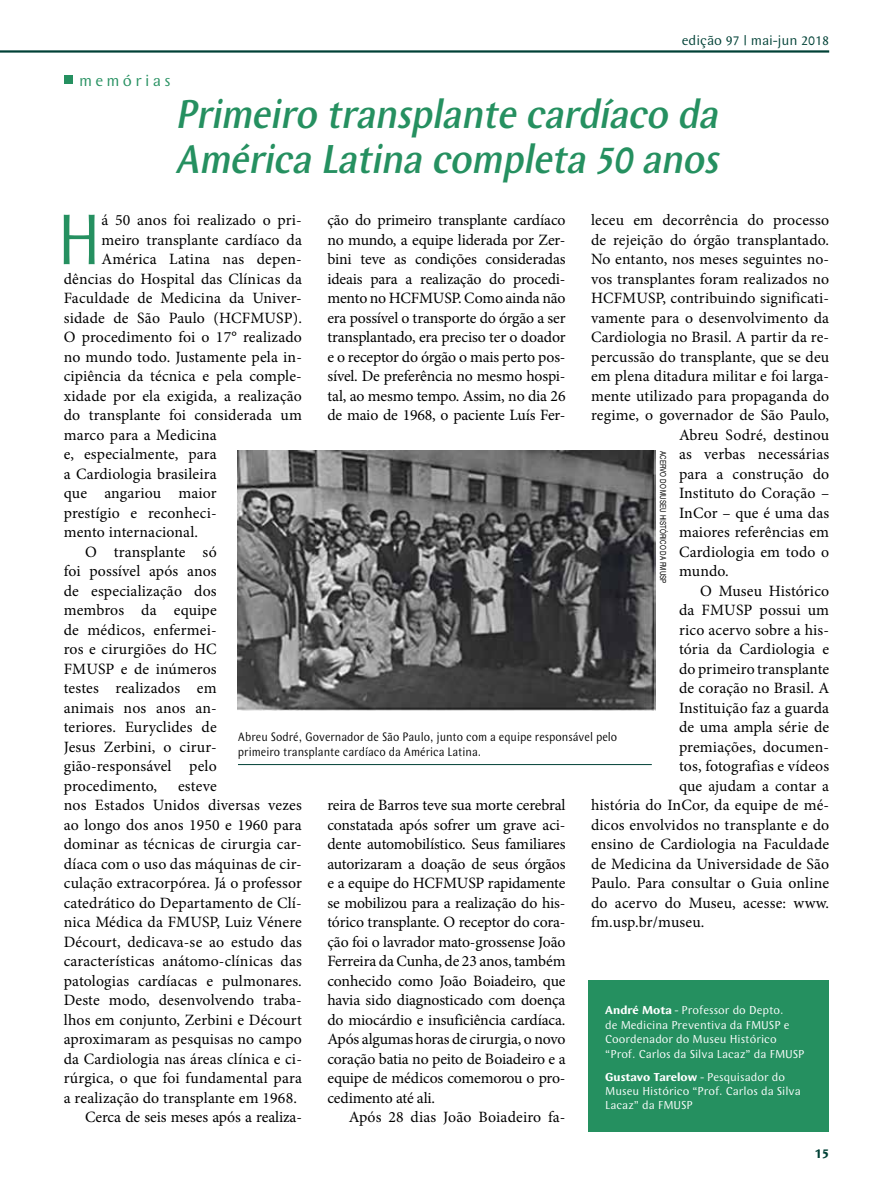
<style>
.page{position:relative;width:893px;height:1191px;background:#fff}
.page>*{position:absolute;margin:0;border:0;box-sizing:border-box;transform-origin:0 0}
.t1{font:74.25px "Wunderlich";color:#259060;scale:.9 1}
.t2{font:italic 500 42px/45px "Wunderlich";color:#259060;scale:.9 1}
.t3{font:16.5px "Wunderlich";letter-spacing:.2em;color:#259060}
.t4{font:15.75px/19.5px "Minion Pro";letter-spacing:.01em;color:#000;text-align:justify}
.t5{font:15.75px "Minion Pro";letter-spacing:-.01em;color:#000}
.t6{font:14.25px "Wunderlich";color:#004136}
.t7{font:700 14.25px "Wunderlich";color:#004136}
.t8{font:12.75px/15px "Wunderlich";color:#000;scale:.9 1}
.t9{font:12px/14.4px "Wunderlich";color:#fff}
.t10{font:8.25px "Helvetica";letter-spacing:.01em;color:#000;scale:.75 1}
.s1{font-weight:700}
</style>
<div class="page">
<div style="left:64px;top:75px;width:9px;height:9px;background:#259060"></div>
<hr style="left:0;top:50px;width:829px;height:3px;background:#004136">
<hr style="left:238px;top:764px;width:414px;height:1px;background:#004136">
<div style="left:589px;top:979px;width:240px;height:152px;background:#259060"></div>
<img style="left:238px;top:451px;width:417px;height:259px">
<p class="t3" style="left:79px;top:71px;width:93px">memórias</p>
<p class="t6" style="left:682px;top:32px;width:149px">edição 97 | mai-jun 2018</p>
<h2 class="t2" style="left:175px;top:91px;width:615px">Primeiro transplante cardíaco da<br>América Latina completa 50 anos</h2>
<p class="t4" style="left:591px;top:210px;width:240px">leceu em decorrência do processo</p>
<p class="t4" style="left:591px;top:230px;width:240px">de rejeição do órgão transplantado.</p>
<p class="t4" style="left:591px;top:249px;width:240px">No entanto, nos meses seguintes no-</p>
<p class="t4" style="left:591px;top:269px;width:240px">vos transplantes foram realizados no</p>
<p class="t4" style="left:591px;top:288px;width:240px">HCFMUSP, contribuindo significati-</p>
<p class="t4" style="left:591px;top:308px;width:240px">vamente para o desenvolvimento da</p>
<p class="t4" style="left:591px;top:327px;width:240px">Cardiologia no Brasil. A partir da re-</p>
<p class="t4" style="left:591px;top:347px;width:240px">percussão do transplante, que se deu</p>
<p class="t4" style="left:591px;top:366px;width:240px">em plena ditadura militar e foi larga-</p>
<p class="t4" style="left:591px;top:386px;width:240px">mente utilizado para propaganda do</p>
<p class="t4" style="left:591px;top:405px;width:240px">regime, o governador de São Paulo,</p>
<p class="t4" style="left:679px;top:425px;width:152px">Abreu Sodré, destinou</p>
<p class="t4" style="left:679px;top:444px;width:152px">as verbas necessárias</p>
<p class="t4" style="left:679px;top:464px;width:152px">para a construção do</p>
<p class="t4" style="left:679px;top:483px;width:152px">Instituto do Coração –</p>
<p class="t4" style="left:679px;top:503px;width:152px">InCor – que é uma das</p>
<p class="t4" style="left:679px;top:522px;width:152px">maiores referências em</p>
<p class="t4" style="left:679px;top:542px;width:152px">Cardiologia em todo o</p>
<p class="t4" style="left:679px;top:561px;width:51px">mundo.</p>
<p class="t4" style="left:700px;top:581px;width:130px">O Museu Histórico</p>
<p class="t4" style="left:679px;top:600px;width:152px">da FMUSP possui um</p>
<p class="t4" style="left:679px;top:620px;width:152px">rico acervo sobre a his-</p>
<p class="t4" style="left:679px;top:639px;width:152px">tória da Cardiologia e</p>
<p class="t4" style="left:679px;top:659px;width:152px">do primeiro transplante</p>
<p class="t4" style="left:679px;top:678px;width:152px">de coração no Brasil. A</p>
<p class="t4" style="left:679px;top:698px;width:152px">Instituição faz a guarda</p>
<p class="t4" style="left:679px;top:717px;width:152px">de uma ampla série de</p>
<p class="t4" style="left:679px;top:737px;width:152px">premiações, documen-</p>
<p class="t4" style="left:679px;top:756px;width:152px">tos, fotografias e vídeos</p>
<p class="t4" style="left:679px;top:776px;width:152px">que ajudam a contar a</p>
<p class="t4" style="left:591px;top:795px;width:240px">história do InCor, da equipe de mé-</p>
<p class="t4" style="left:591px;top:815px;width:240px">dicos envolvidos no transplante e do</p>
<p class="t4" style="left:591px;top:834px;width:240px">ensino de Cardiologia na Faculdade</p>
<p class="t4" style="left:591px;top:854px;width:240px">de Medicina da Universidade de São</p>
<p class="t4" style="left:591px;top:873px;width:240px">Paulo. Para consultar o Guia online</p>
<p class="t4" style="left:591px;top:893px;width:240px">do acervo do Museu, acesse: www.</p>
<p class="t4" style="left:591px;top:912px;width:115px">fm.usp.br/museu.</p>
<p class="t4" style="left:327px;top:210px;width:240px">ção do primeiro transplante cardíaco no mundo, a equipe liderada por Zer&shy;bini teve as condições consideradas ideais para a realização do procedi&shy;mento no HCFMUSP. Como ainda não era possível o transporte do órgão a ser transplantado, era preciso ter o doador e o receptor do órgão o mais perto pos&shy;sível. De preferência no mesmo hospi&shy;tal, ao mesmo tempo. Assim, no dia 26 de maio de 1968, o paciente Luís Fer-</p>
<h1 class="t1" style="left:57px;top:198px;width:50px">H</h1>
<p class="t4" style="left:102px;top:210px;width:202px">á 50 anos foi realizado o pri-</p>
<p class="t4" style="left:102px;top:230px;width:202px">meiro transplante cardíaco da</p>
<p class="t4" style="left:102px;top:249px;width:202px">América Latina nas depen-</p>
<p class="t4" style="left:64px;top:269px;width:240px">dências do Hospital das Clínicas da</p>
<p class="t4" style="left:64px;top:288px;width:240px">Faculdade de Medicina da Univer-</p>
<p class="t4" style="left:64px;top:308px;width:240px">sidade de São Paulo (HCFMUSP).</p>
<p class="t4" style="left:64px;top:327px;width:240px">O procedimento foi o 17° realizado</p>
<p class="t4" style="left:64px;top:347px;width:240px">no mundo todo. Justamente pela in-</p>
<p class="t4" style="left:64px;top:366px;width:240px">cipiência da técnica e pela comple-</p>
<p class="t4" style="left:64px;top:386px;width:240px">xidade por ela exigida, a realização</p>
<p class="t4" style="left:64px;top:405px;width:240px">do transplante foi considerada um</p>
<p class="t4" style="left:64px;top:425px;width:154px">marco para a Medicina</p>
<p class="t4" style="left:64px;top:444px;width:154px">e, especialmente, para</p>
<p class="t4" style="left:64px;top:464px;width:154px">a Cardiologia brasileira</p>
<p class="t4" style="left:64px;top:483px;width:154px">que angariou maior</p>
<p class="t4" style="left:64px;top:503px;width:154px">prestígio e reconheci-</p>
<p class="t4" style="left:64px;top:522px;width:136px">mento internacional.</p>
<p class="t4" style="left:85px;top:542px;width:133px">O transplante só</p>
<p class="t4" style="left:64px;top:561px;width:154px">foi possível após anos</p>
<p class="t4" style="left:64px;top:581px;width:154px">de especialização dos</p>
<p class="t4" style="left:64px;top:600px;width:154px">membros da equipe</p>
<p class="t4" style="left:64px;top:620px;width:154px">de médicos, enfermei-</p>
<p class="t4" style="left:64px;top:639px;width:154px">ros e cirurgiões do HC</p>
<p class="t4" style="left:64px;top:659px;width:154px">FMUSP e de inúmeros</p>
<p class="t4" style="left:64px;top:678px;width:154px">testes realizados em</p>
<p class="t4" style="left:64px;top:698px;width:154px">animais nos anos an-</p>
<p class="t4" style="left:64px;top:717px;width:154px">teriores. Euryclides de</p>
<p class="t4" style="left:64px;top:737px;width:154px">Jesus Zerbini, o cirur-</p>
<p class="t4" style="left:64px;top:756px;width:154px">gião-responsável pelo</p>
<p class="t4" style="left:64px;top:776px;width:95px">procedimento,</p>
<p class="t4" style="left:178px;top:776px;width:40px">esteve</p>
<p class="t4" style="left:64px;top:795px;width:240px">nos Estados Unidos diversas vezes</p>
<p class="t4" style="left:64px;top:815px;width:240px">ao longo dos anos 1950 e 1960 para</p>
<p class="t4" style="left:64px;top:834px;width:240px">dominar as técnicas de cirurgia car-</p>
<p class="t4" style="left:64px;top:854px;width:240px">díaca com o uso das máquinas de cir-</p>
<p class="t4" style="left:64px;top:873px;width:240px">culação extracorpórea. Já o professor</p>
<p class="t4" style="left:64px;top:893px;width:240px">catedrático do Departamento de Clí-</p>
<p class="t4" style="left:64px;top:912px;width:240px">nica Médica da FMUSP, Luiz Vénere</p>
<p class="t4" style="left:64px;top:932px;width:240px">Décourt, dedicava-se ao estudo das</p>
<p class="t4" style="left:64px;top:951px;width:240px">características anátomo-clínicas das</p>
<p class="t4" style="left:64px;top:971px;width:240px">patologias cardíacas e pulmonares.</p>
<p class="t4" style="left:64px;top:990px;width:240px">Deste modo, desenvolvendo traba-</p>
<p class="t4" style="left:64px;top:1010px;width:240px">lhos em conjunto, Zerbini e Décourt</p>
<p class="t4" style="left:64px;top:1029px;width:240px">aproximaram as pesquisas no campo</p>
<p class="t4" style="left:64px;top:1049px;width:240px">da Cardiologia nas áreas clínica e ci-</p>
<p class="t4" style="left:64px;top:1068px;width:240px">rúrgica, o que foi fundamental para</p>
<p class="t4" style="left:64px;top:1088px;width:235px">a realização do transplante em 1968.</p>
<p class="t5" style="left:85px;top:1106px;width:218px">Cerca de seis meses após a realiza-</p>
<p class="t10" style="left:669px;top:451px;width:178px;rotate:90deg">ACERVO DO MUSEU HISTÓRICO DA FMUSP</p>
<p class="t8" style="left:238px;top:729px;width:423px">Abreu Sodré, Governador de São Paulo, junto com a equipe responsável pelo primeiro transplante cardíaco da América Latina.</p>
<p class="t4" style="left:327px;top:795px;width:240px">reira de Barros teve sua morte cerebral constatada após sofrer um grave aci&shy;dente automobilístico. Seus familiares autorizaram a doação de seus órgãos e a equipe do HCFMUSP rapidamente se mobilizou para a realização do his&shy;tórico transplante. O receptor do cora&shy;ção foi o lavrador mato-grossense João Ferreira da Cunha, de 23 anos, também conhecido como João Boiadeiro, que havia sido diagnosticado com doença do miocárdio e insuficiência cardíaca.<br>Após algumas horas de cirurgia, o novo coração batia no peito de Boiadeiro e a equipe de médicos comemorou o pro&shy;cedimento até ali.</p>
<p class="t4" style="left:349px;top:1107px;width:218px">Após 28 dias João Boiadeiro fa-</p>
<p class="t9" style="left:605px;top:1003px;width:201px"><span class="s1">André Mota</span> - Professor do Depto.<br>de Medicina Preventiva da FMUSP e Coordenador do Museu Histórico “Prof. Carlos da Silva Lacaz” da FMUSP</p>
<p class="t9" style="left:605px;top:1069px;width:197px"><span class="s1">Gustavo Tarelow</span> - Pesquisador do<br>Museu Histórico “Prof. Carlos da Silva<br>Lacaz” da FMUSP</p>
<p class="t7" style="left:815px;top:1145px;width:16px">15</p>
</div>
